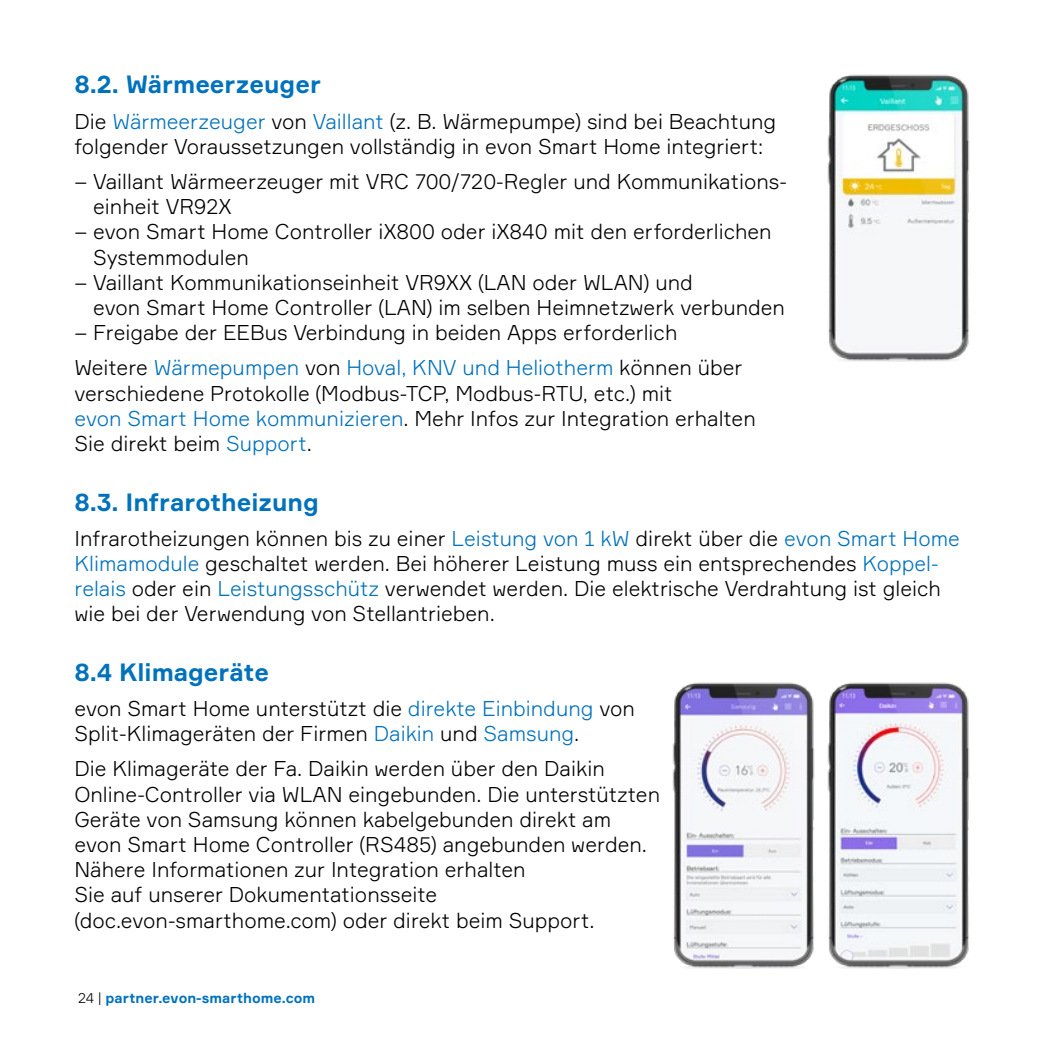
<style>
.page{position:relative;width:1042px;height:1042px;background:#fff}
.page>*{position:absolute;margin:0;border:0;box-sizing:border-box;transform-origin:0 0}
.t1{font:700 24.5px "Formular";color:#0072bb}
.t2{font:300 21px/25.2px "Formular";color:#000}
.t3{font:700 14px "Formular";color:#0072bb}
.s1{color:#0072bb}
.s2{font-weight:300;color:#000}
</style>
<div class="page">
<img style="left:827px;top:74px;width:143px;height:288px">
<img style="left:852px;top:682px;width:118px;height:287px">
<img style="left:672px;top:682px;width:180px;height:287px">
<p class="t1" style="left:74px;top:70px;width:248px">8.2. Wärmeerzeuger</p>
<p class="t2" style="left:74px;top:108px;width:703px">Die <span class="s1">Wärmeerzeuger</span> von <span class="s1">Vaillant</span> (z. B. Wärmepumpe) sind bei Beachtung folgender Voraussetzungen vollständig in evon Smart Home integriert:</p>
<p class="t2" style="left:93px;top:168px;width:695px;text-indent:-19px">– Vaillant Wärmeerzeuger mit VRC 700/720-Regler und Kommunikations&shy;einheit VR92X</p>
<p class="t2" style="left:93px;top:219px;width:680px;text-indent:-19px">– evon Smart Home Controller iX800 oder iX840 mit den erforderlichen<br>Systemmodulen</p>
<p class="t2" style="left:93px;top:269px;width:693px;text-indent:-19px">– Vaillant Kommunikationseinheit VR9XX (LAN oder WLAN) und<br>evon Smart Home Controller (LAN) im selben Heimnetzwerk verbunden</p>
<p class="t2" style="left:74px;top:315px;width:669px;line-height:35.2px">– Freigabe der EEBus Verbindung in beiden Apps erforderlich<br>Weitere <span class="s1">Wärmepumpen</span> von <span class="s1">Hoval, KNV und Heliotherm</span> können über</p>
<p class="t2" style="left:74px;top:380px;width:683px">verschiedene Protokolle (Modbus-TCP, Modbus-RTU, etc.) mit<br><span class="s1">evon Smart Home kommunizieren</span>. Mehr Infos zur Integration erhalten<br>Sie direkt beim <span class="s1">Support</span>.</p>
<p class="t1" style="left:74px;top:486px;width:246px">8.3. Infrarotheizung</p>
<p class="t2" style="left:74px;top:525px;width:887px">Infrarotheizungen können bis zu einer <span class="s1">Leistung von 1 kW</span> direkt über die <span class="s1">evon Smart Home Klimamodule</span> geschaltet werden. Bei höherer Leistung muss ein entsprechendes <span class="s1">Koppel&shy;relais</span> oder ein <span class="s1">Leistungsschütz</span> verwendet werden. Die elektrische Verdrahtung ist gleich wie bei der Verwendung von Stellantrieben.</p>
<p class="t1" style="left:74px;top:657px;width:196px">8.4 Klimageräte</p>
<p class="t2" style="left:74px;top:695px;width:562px">evon Smart Home unterstützt die <span class="s1">direkte Einbindung</span> von<br>Split-Klimageräten der Firmen <span class="s1">Daikin</span> und <span class="s1">Samsung</span>.</p>
<p class="t2" style="left:74px;top:756px;width:587px">Die Klimageräte der Fa. Daikin werden über den Daikin Online-Controller via WLAN eingebunden. Die unterstützten Geräte von Samsung können kabelgebunden direkt am evon Smart Home Controller (RS485) angebunden werden.<br>Nähere Informationen zur Integration erhalten<br>Sie auf unserer Dokumentationsseite (doc.evon-smarthome.com) oder direkt beim Support.</p>
<p class="t3" style="left:78px;top:989px;width:238px"><span class="s2">24 |</span> partner.evon-smarthome.com</p>
</div>
